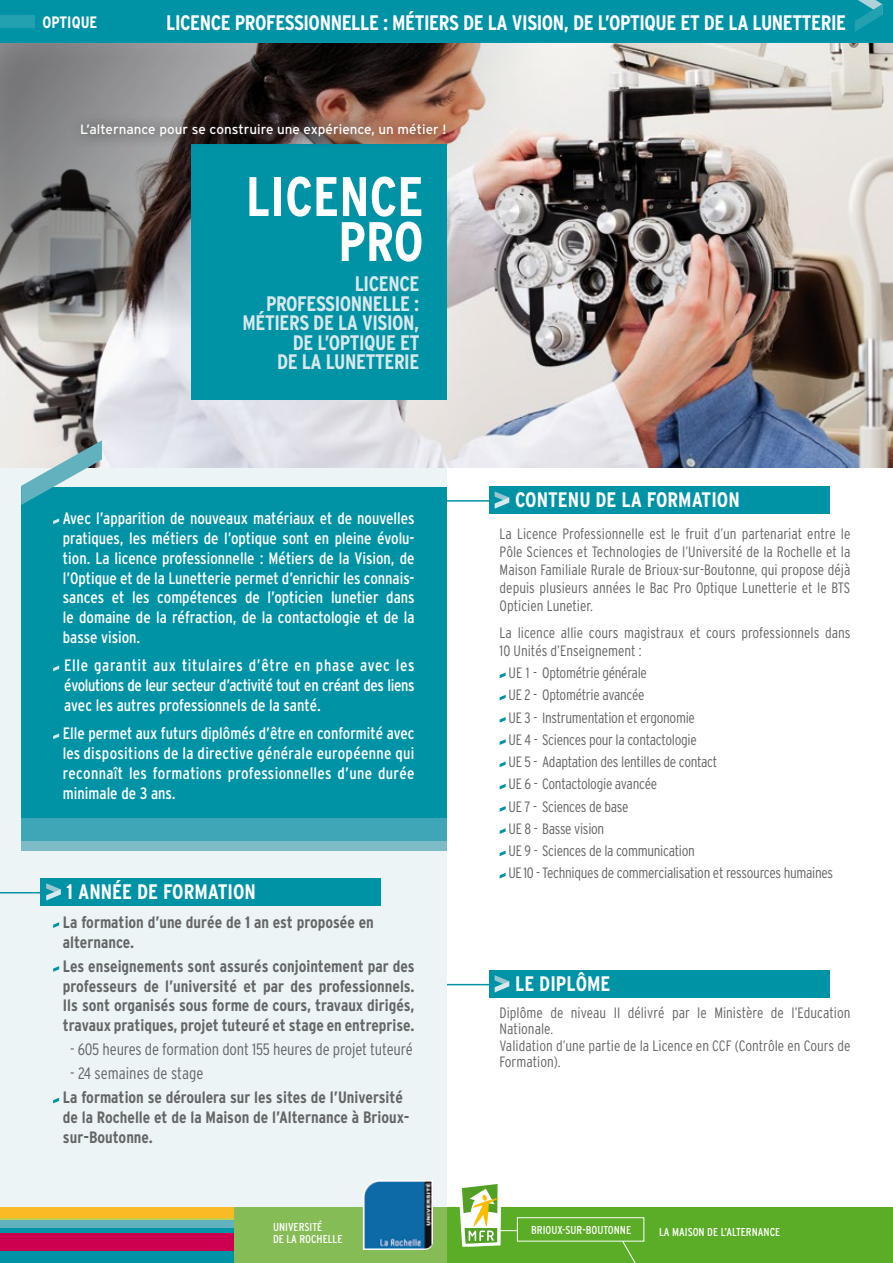
<style>
.page{position:relative;width:893px;height:1263px;background:#fff}
.page>*{position:absolute;margin:0;border:0;box-sizing:border-box;transform-origin:0 0}
.t1{font:700 condensed 55.5px/45px "Interstate";color:#fff;text-align:right}
.t2{font:700 condensed 21px "Interstate";letter-spacing:-.02em;color:#fff}
.t3{font:700 condensed 21px/19.5px "Interstate";letter-spacing:-.02em;color:#d7e9ec;text-align:right}
.t4{font:700 condensed 21px "Interstate";color:#fff}
.t5{font:condensed 16.5px/19.8px "Interstate";color:#fff;text-align:justify}
.t6{font:700 condensed 16.5px/19.8px "Interstate";color:#646567}
.t7{font:300 condensed 16.5px "Interstate";letter-spacing:-.01em;color:#646567}
.t8{font:700 condensed 16.5px "Interstate";color:#fff}
.t9{font:300 condensed 15px/22.2px "Interstate";letter-spacing:-.02em;color:#646567;text-align:justify}
.t10{font:300 condensed 15px/16.5px "Interstate";color:#646567}
.t11{font:13.5px "Interstate";color:#fff}
.t12{font:condensed 11.55px/12px "Interstate";color:#fff}
</style>
<div class="page">
<div style="left:489px;top:970px;width:340px;height:27px;background:#0092a5"></div>
<svg style="left:495px;top:975px;width:14px;height:17px"></svg>
<hr style="left:441px;top:984px;width:54px;height:1px;background:#0092a5">
<div style="left:0;top:11px;width:446px;height:1209px;background:#ecf4f5"></div>
<img style="left:0;top:43px;width:893px;height:425px">
<div style="left:21px;top:488px;width:425px;height:338px;background:#0092a5"></div>
<div style="left:21px;top:818px;width:425px;height:25px;background:#3ea6b6"></div>
<div style="left:21px;top:840px;width:425px;height:10px;background:#7dbcc7"></div>
<div style="left:446px;top:1208px;width:447px;height:55px;background:#5bac26"></div>
<div style="left:0;top:1208px;width:446px;height:55px;background:#86bc55"></div>
<div style="left:0;top:1212px;width:234px;height:51px;background:#c4ce4f"></div>
<div style="left:0;top:1208px;width:234px;height:10px;background:#faba25"></div>
<div style="left:0;top:1232px;width:234px;height:20px;background:#cd0050"></div>
<div style="left:0;top:1220px;width:234px;height:11px;background:#61b1be"></div>
<div style="left:0;top:1254px;width:234px;height:9px;background:#0092a5"></div>
<div style="left:0;top:1228px;width:234px;height:5px;background:#0092a5"></div>
<hr style="left:0;top:1251px;width:234px;height:4px;background:#0092a5">
<svg style="left:53px;top:518px;width:6px;height:6px"></svg>
<svg style="left:53px;top:666px;width:6px;height:5px"></svg>
<svg style="left:53px;top:733px;width:6px;height:6px"></svg>
<svg style="left:21px;top:440px;width:81px;height:65px"></svg>
<div style="left:517px;top:1217px;width:127px;height:24px;border:1px solid #fff"></div>
<svg style="left:622px;top:1240px;width:22px;height:23px"></svg>
<svg style="left:458px;top:1184px;width:59px;height:63px"></svg>
<svg style="left:53px;top:922px;width:6px;height:6px"></svg>
<svg style="left:53px;top:966px;width:6px;height:6px"></svg>
<svg style="left:53px;top:1098px;width:6px;height:5px"></svg>
<div style="left:41px;top:878px;width:340px;height:27px;background:#0092a5"></div>
<svg style="left:46px;top:883px;width:15px;height:17px"></svg>
<hr style="left:0;top:892px;width:46px;height:1px;background:#0092a5">
<svg style="left:500px;top:672px;width:6px;height:6px"></svg>
<svg style="left:500px;top:695px;width:6px;height:5px"></svg>
<svg style="left:500px;top:717px;width:6px;height:6px"></svg>
<svg style="left:500px;top:739px;width:6px;height:6px"></svg>
<svg style="left:500px;top:761px;width:6px;height:6px"></svg>
<svg style="left:500px;top:784px;width:6px;height:5px"></svg>
<svg style="left:500px;top:806px;width:6px;height:6px"></svg>
<svg style="left:500px;top:828px;width:6px;height:6px"></svg>
<svg style="left:500px;top:850px;width:6px;height:6px"></svg>
<svg style="left:500px;top:873px;width:6px;height:5px"></svg>
<div style="left:489px;top:486px;width:340px;height:28px;background:#0092a5"></div>
<svg style="left:495px;top:491px;width:14px;height:18px"></svg>
<hr style="left:441px;top:500px;width:54px;height:2px;background:#0092a5">
<svg style="left:363px;top:1180px;width:70px;height:70px"></svg>
<img style="left:364px;top:1181px;width:67px;height:67px">
<img style="left:0;top:43px;width:557px;height:285px">
<div style="left:0;top:0;width:893px;height:43px;background:#0092a5"></div>
<div style="left:0;top:15px;width:34px;height:13px;background:#24a1b1"></div>
<div style="left:191px;top:144px;width:255px;height:256px;background:#0092a5"></div>
<div style="left:68px;top:111px;width:391px;height:38px;background:#000;opacity:.75"></div>
<svg style="left:855px;top:0;width:27px;height:32px"></svg>
<p class="t8" style="left:43px;top:13px;width:56px">OPTIQUE</p>
<p class="t2" style="left:166px;top:11px;width:681px">LICENCE PROFESSIONNELLE : MÉTIERS DE LA VISION, DE L’OPTIQUE ET DE LA LUNETTERIE</p>
<p class="t11" style="left:80px;top:122px;width:368px">L’alternance pour se construire une expérience, un métier !</p>
<h1 class="t1" style="left:246px;top:174px;width:179px">LICENCE<br>PRO</h1>
<p class="t3" style="left:242px;top:274px;width:178px">LICENCE<br>PROFESSIONNELLE :<br>MÉTIERS DE LA VISION,<br>DE L’OPTIQUE ET<br>DE LA LUNETTERIE</p>
<p class="t5" style="left:63px;top:508px;width:353px">Avec l’apparition de nouveaux matériaux et de nouvelles pratiques, les métiers de l’optique sont en pleine évolu&shy;tion. La licence professionnelle : Métiers de la Vision, de l’Optique et de la Lunetterie permet d’enrichir les connais&shy;sances et les compétences de l’opticien lunetier dans le domaine de la réfraction, de la contactologie et de la basse vision.</p>
<p class="t5" style="left:64px;top:655px;width:352px">Elle garantit aux titulaires d’être en phase avec les évolutions de leur secteur d’activité tout en créant des liens avec les autres professionnels de la santé.</p>
<p class="t5" style="left:63px;top:723px;width:353px">Elle permet aux futurs diplômés d’être en conformité avec les dispositions de la directive générale européenne qui reconnaît les formations professionnelles d’une durée minimale de 3 ans.</p>
<p class="t4" style="left:67px;top:880px;width:191px">1 ANNÉE DE FORMATION</p>
<p class="t6" style="left:63px;top:912px;width:312px">La formation d’une durée de 1 an est proposée en alternance.</p>
<p class="t6" style="left:63px;top:956px;width:353px;text-align:justify">Les enseignements sont assurés conjointement par des professeurs de l’université et par des professionnels.<br>Ils sont organisés sous forme de cours, travaux dirigés, travaux pratiques, projet tuteuré et stage en entreprise.</p>
<p class="t7" style="left:70px;top:1040px;width:344px">- 605 heures de formation dont 155 heures de projet tuteuré</p>
<p class="t7" style="left:70px;top:1064px;width:135px">- 24 semaines de stage</p>
<p class="t6" style="left:63px;top:1087px;width:348px">La formation se déroulera sur les sites de l’Université de la Rochelle et de la Maison de l’Alternance à Brioux&shy;sur-Boutonne.</p>
<p class="t12" style="left:273px;top:1220px;width:71px">UNIVERSITÉ<br>DE LA ROCHELLE</p>
<p class="t4" style="left:515px;top:488px;width:226px">CONTENU DE LA FORMATION</p>
<p class="t9" style="left:500px;top:525px;width:352px;line-height:18px">La Licence Professionnelle est le fruit d’un partenariat entre le Pôle Sciences et Technologies de l’Université de la Rochelle et la Maison Familiale Rurale de Brioux-sur-Boutonne, qui propose déjà depuis plusieurs années le Bac Pro Optique Lunetterie et le BTS Opticien Lunetier.</p>
<p class="t10" style="left:500px;top:623px;width:352px;line-height:18px">La licence allie cours magistraux et cours professionnels dans<br>10 Unités d’Enseignement :</p>
<p class="t9" style="left:508px;top:662px;width:326px;text-align:left">UE 1 - Optométrie générale<br>UE 2 - Optométrie avancée<br>UE 3 - Instrumentation et ergonomie<br>UE 4 - Sciences pour la contactologie<br>UE 5 - Adaptation des lentilles de contact<br>UE 6 - Contactologie avancée<br>UE 7 - Sciences de base<br>UE 8 - Basse vision<br>UE 9 - Sciences de la communication<br>UE 10 - Techniques de commercialisation et ressources humaines</p>
<p class="t4" style="left:515px;top:972px;width:97px">LE DIPLÔME</p>
<p class="t10" style="left:500px;top:1004px;width:352px">Diplôme de niveau II délivré par le Ministère de l’Education Nationale.<br>Validation d’une partie de la Licence en CCF (Contrôle en Cours de Formation).</p>
<p class="t12" style="left:531px;top:1224px;width:101px">BRIOUX-SUR-BOUTONNE</p>
<p class="t12" style="left:659px;top:1226px;width:123px">LA MAISON DE L’ALTERNANCE</p>
</div>
